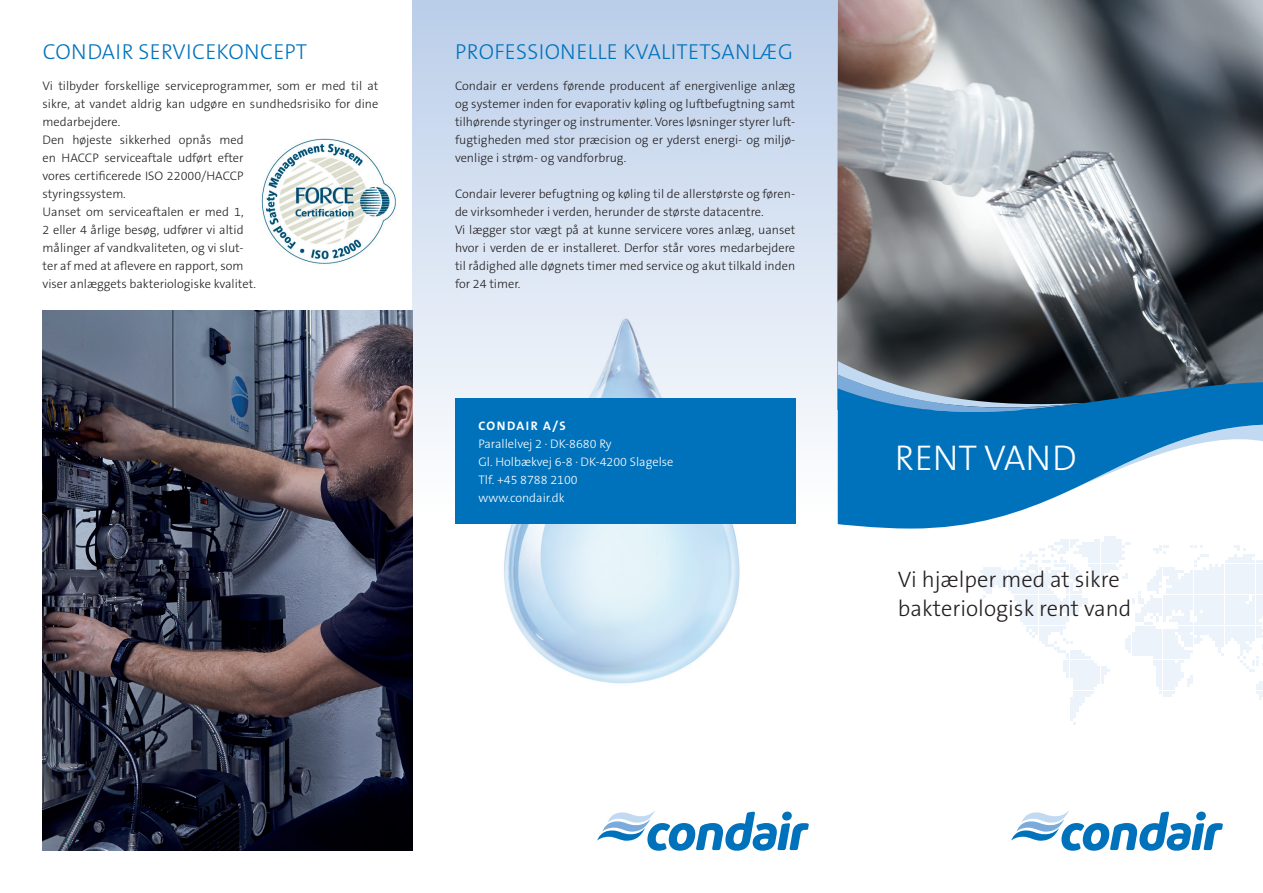
<style>
.page{position:relative;width:1263px;height:893px;background:#fff}
.page>*{position:absolute;margin:0;border:0;box-sizing:border-box;transform-origin:0 0}
.t1{font:300 36px "The Sans B W3";color:#fff}
.t2{font:300 22.5px/28.5px "The Sans B W3";color:#231f20}
.t3{font:300 21.75px "The Sans B W3";letter-spacing:.015em;color:#0072bc}
.t4{font:300 12.45px/18px "The Sans B W3";color:#231f20}
.t5{font:300 12.45px/18px "The Sans B W3";color:#fff}
.t6{font:700 12.45px "The Sans B W7";letter-spacing:.115em;color:#fff}
</style>
<div class="page">
<img style="left:504px;top:524px;width:236px;height:160px">
<img style="left:838px;top:0;width:425px;height:361px">
<svg style="left:838px;top:361px;width:425px;height:21px;background:#44494d"></svg>
<svg style="left:838px;top:382px;width:425px;height:147px;fill:#0072bc"></svg>
<div style="left:412px;top:0;width:426px;height:510px;background:linear-gradient(to bottom,#bacee9,#fcfdfe)"></div>
<img style="left:43px;top:310px;width:369px;height:540px">
<img style="left:261px;top:138px;width:135px;height:126px">
<svg style="left:977px;top:536px;width:286px;height:188px"></svg>
<svg style="left:1011px;top:811px;width:212px;height:40px"></svg>
<svg style="left:597px;top:810px;width:212px;height:41px"></svg>
<div style="left:455px;top:398px;width:340px;height:126px;background:#0072bc"></div>
<h3 class="t3" style="left:43px;top:38px;width:266px">CONDAIR SERVICEKONCEPT</h3>
<h3 class="t3" style="left:455px;top:38px;width:339px">PROFESSIONELLE KVALITETSANLÆG</h3>
<p class="t4" style="left:43px;top:77px;width:337px">Vi tilbyder forskellige serviceprogrammer, som er med til at sikre, at vandet aldrig kan udgøre en sundhedsrisiko for dine medarbejdere.<br>Den højeste sikkerhed opnås med<br>en HACCP serviceaftale udført efter<br>vores certificerede ISO 22000/HACCP<br>styringssystem.<br>Uanset om serviceaftalen er med 1,<br>2 eller 4 årlige besøg, udfører vi altid<br>målinger af vandkvaliteten, og vi slut-<br>ter af med at aflevere en rapport, som<br>viser anlæggets bakteriologiske kvalitet.</p>
<p class="t4" style="left:455px;top:77px;width:342px;text-align:justify">Condair er verdens førende producent af energivenlige anlæg og systemer inden for evaporativ køling og luftbefugtning samt tilhørende styringer og instrumenter. Vores løsninger styrer luft&shy;fugtigheden med stor præcision og er yderst energi- og miljø&shy;venlige i strøm- og vandforbrug.</p>
<p class="t4" style="left:455px;top:185px;width:342px">Condair leverer befugtning og køling til de allerstørste og føren&shy;de virksomheder i verden, herunder de største datacentre.<br>Vi lægger stor vægt på at kunne servicere vores anlæg, uanset hvor i verden de er installeret. Derfor står vores medarbejdere til rådighed alle døgnets timer med service og akut tilkald inden for 24 timer.</p>
<p class="t6" style="left:478px;top:418px;width:89px">CONDAIR A/S</p>
<p class="t5" style="left:478px;top:435px;width:197px">Parallelvej 2 · DK-8680 Ry<br>Gl. Holbækvej 6-8 · DK-4200 Slagelse<br>Tlf. +45 8788 2100<br>www.condair.dk</p>
<h1 class="t1" style="left:895px;top:434px;width:183px">RENT VAND</h1>
<h2 class="t2" style="left:898px;top:565px;width:235px">Vi hjælper med at sikre bakteriologisk rent vand</h2>
</div>
